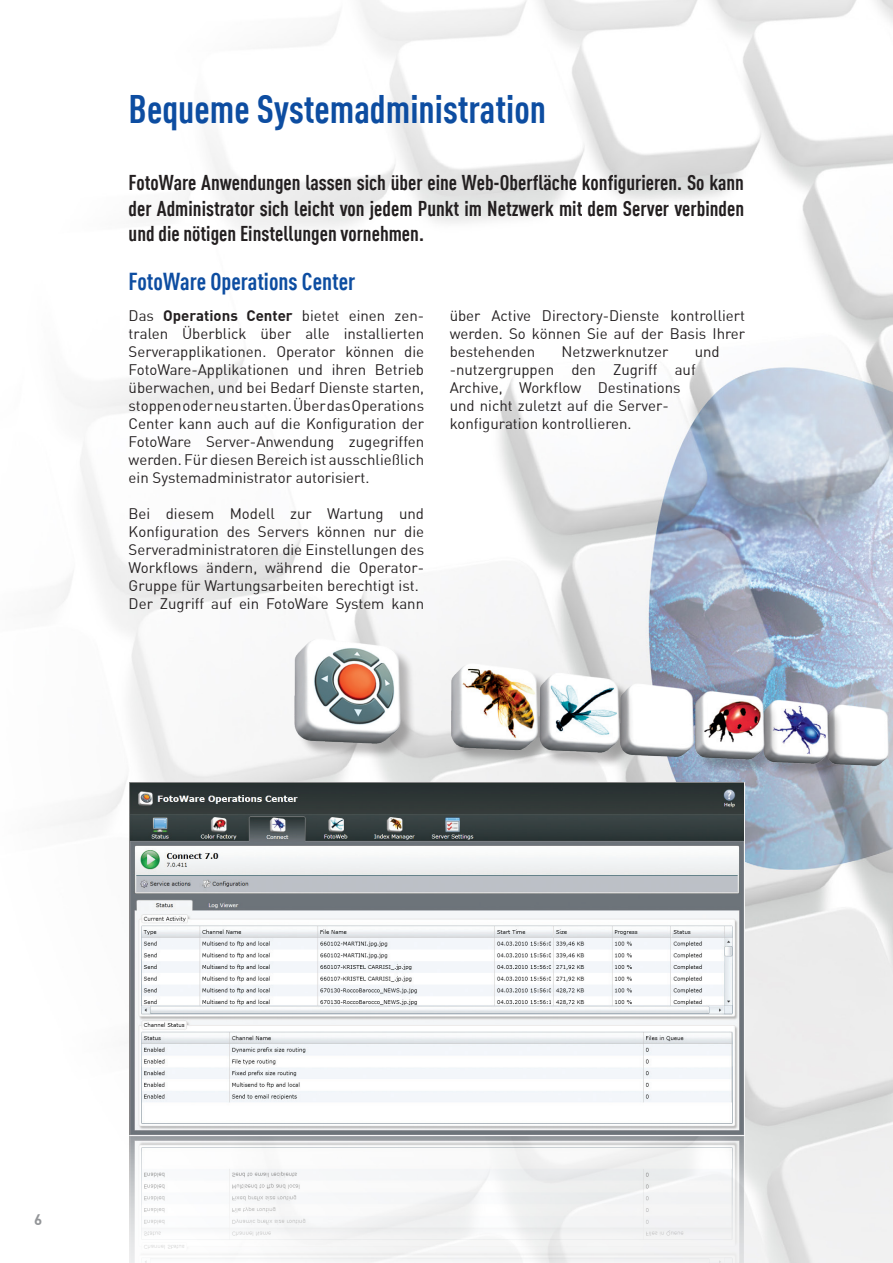
<style>
.page{position:relative;width:893px;height:1263px;background:#fff}
.page>*{position:absolute;margin:0;border:0;box-sizing:border-box;transform-origin:0 0}
.Main_title{font:700 39px "Foto Ware DIN Cond";color:#0d4da1}
.Heading{font:700 24px "Foto Ware DIN Cond";color:#0d4da1}
.ingress{font:700 21px/25.2px "Foto Ware DIN Cond";color:#231f20;text-align:justify}
.Brødtekst{font:15px/18px "Foto Ware DIN";color:#231f20;text-align:justify}
.t1{font:15px "Foto Ware DIN Bold";color:#939598}
.s1{font-family:"Foto Ware DIN Bold"}
</style>
<div class="page">
<img style="left:50px;top:0;width:843px;height:1263px">
<div style="left:297px;top:640px;width:118px;height:118px;background:#231f20;opacity:.3"></div>
<img style="left:288px;top:631px;width:119px;height:120px">
<img style="left:843px;top:701px;width:50px;height:69px">
<div style="left:765px;top:701px;width:78px;height:77px;background:#231f20;opacity:.3"></div>
<img style="left:779px;top:695px;width:53px;height:73px">
<div style="left:696px;top:692px;width:83px;height:83px;background:#231f20;opacity:.3"></div>
<img style="left:690px;top:686px;width:78px;height:78px">
<img style="left:634px;top:679px;width:64px;height:83px">
<div style="left:541px;top:675px;width:93px;height:92px;background:#231f20;opacity:.3"></div>
<img style="left:552px;top:668px;width:72px;height:89px">
<div style="left:452px;top:664px;width:100px;height:100px;background:#231f20;opacity:.3"></div>
<img style="left:445px;top:657px;width:98px;height:98px">
<img style="left:130px;top:782px;width:614px;height:481px">
<p class="Main_title" style="left:129px;top:85px;width:419px">Bequeme Systemadministration</p>
<p class="ingress" style="left:129px;top:170px;width:617px">FotoWare Anwendungen lassen sich über eine Web-Oberfläche konfigurieren. So kann der Administrator sich leicht von jedem Punkt im Netzwerk mit dem Server verbinden und die nötigen Einstellungen vornehmen.</p>
<p class="Heading" style="left:129px;top:267px;width:228px">FotoWare Operations Center</p>
<p class="Brødtekst" style="left:129px;top:306px;width:297px">Das <span class="s1">Operations Center</span> bietet einen zen&shy;tralen Überblick über alle installierten Serverapplikationen. Operator können die FotoWare-Applikationen und ihren Betrieb überwachen, und bei Bedarf Dienste starten, stoppen oder neu starten. Über das Operations Center kann auch auf die Konfiguration der FotoWare Server-Anwendung zugegriffen werden. Für diesen Bereich ist ausschließlich ein Systemadministrator autorisiert.</p>
<p class="Brødtekst" style="left:129px;top:504px;width:297px">Bei diesem Modell zur Wartung und Konfiguration des Servers können nur die Serveradministratoren die Einstellungen des Workflows ändern, während die Operator-Gruppe für Wartungsarbeiten berechtigt ist.</p>
<p class="Brødtekst" style="left:129px;top:594px;width:297px">Der Zugriff auf ein FotoWare System kann</p>
<p class="Brødtekst" style="left:450px;top:307px;width:297px">über Active Directory-Dienste kontrolliert werden. So können Sie auf der Basis Ihrer bestehenden</p>
<p class="Brødtekst" style="left:450px;top:343px;width:271px;text-align:left;text-indent:245px">und -nutzergruppen den Zugriff auf<br>Archive, Workflow Destinations<br>und nicht zuletzt auf die Server&shy;konfiguration kontrollieren.</p>
<p class="Brødtekst" style="left:561px;top:343px;width:108px">Netzwerknutzer</p>
<p class="t1" style="left:34px;top:1210px;width:10px">6</p>
</div>
